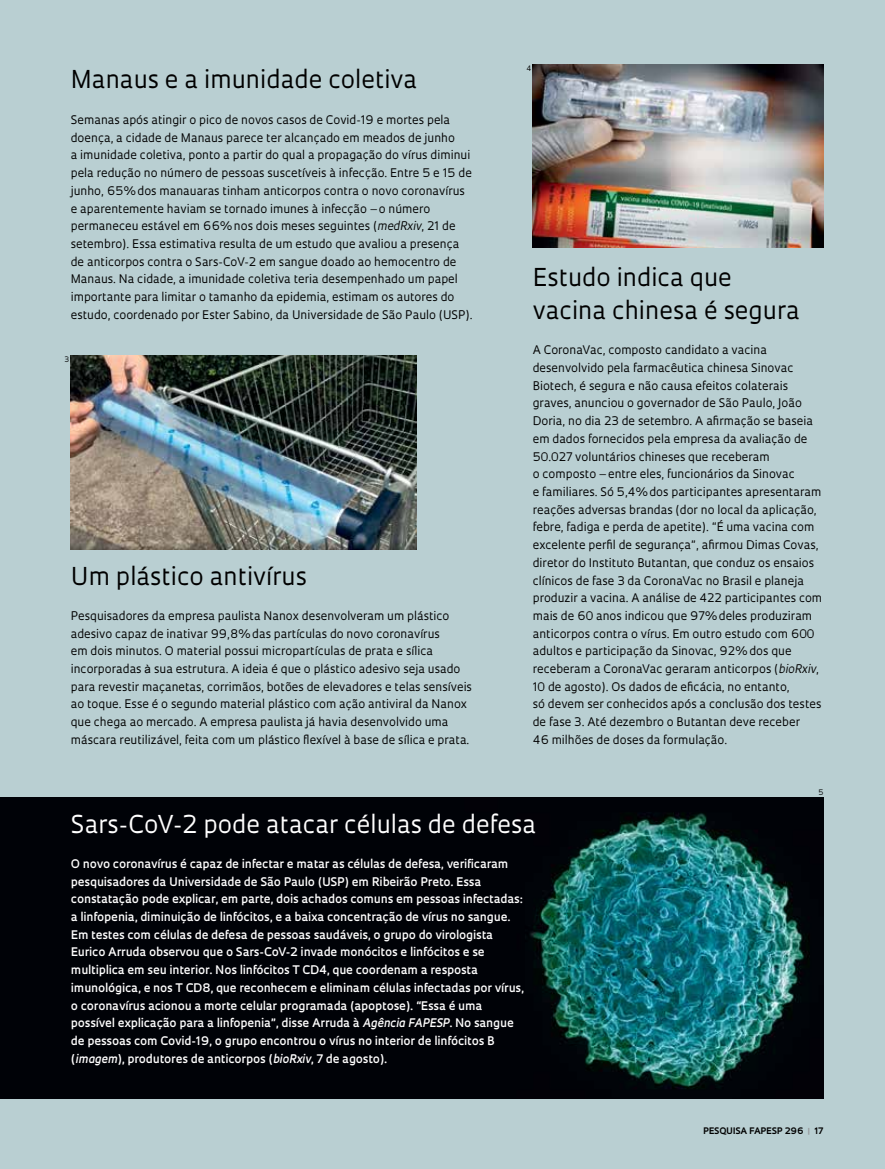
<style>
.page{position:relative;width:885px;height:1169px;background:#fff}
.page>*{position:absolute;margin:0;border:0;box-sizing:border-box;transform-origin:0 0}
.t1{font:24px/33px "Oculum";color:#000}
.t2{font:24px "Oculum";color:#fff}
.t3{font:11.55px/17.7px "Oculum";color:#000}
.t4{font:600 11.55px/17.7px "Oculum";color:#fff}
.t5{font:700 8.7px "Oculum";letter-spacing:.005em;color:#000}
.t6{font:7.35px "Oculum";color:#000}
.s1{font-style:italic}
.s2{font-family:"Arial"}
.s3{color:#939598}
</style>
<div class="page">
<div style="left:0;top:0;width:885px;height:1168px;background:#b9cfd2"></div>
<img style="left:71px;top:355px;width:345px;height:194px">
<img style="left:0;top:797px;width:823px;height:301px">
<img style="left:533px;top:64px;width:290px;height:184px">
<h1 class="t1" style="left:71px;top:61px;width:348px">Manaus e a imunidade coletiva</h1>
<p class="t3" style="left:71px;top:110px;width:403px">Semanas após atingir o pico de novos casos de Covid-19 e mortes pela doença, a cidade de Manaus parece ter alcançado em meados de junho<br>a imunidade coletiva, ponto a partir do qual a propagação do vírus diminui pela redução no número de pessoas suscetíveis à infecção. Entre 5 e 15 de junho, 65% dos manauaras tinham anticorpos contra o novo coronavírus e aparentemente haviam se tornado imunes à infecção – o número permaneceu estável em 66% nos dois meses seguintes (<span class="s1">medRxiv</span>, 21 de setembro). Essa estimativa resulta de um estudo que avaliou a presença de anticorpos contra o Sars-CoV-2 em sangue doado ao hemocentro de Manaus. Na cidade, a imunidade coletiva teria desempenhado um papel importante para limitar o tamanho da epidemia, estimam os autores do estudo, coordenado por Ester Sabino, da Universidade de São Paulo (USP).</p>
<p class="t6" style="left:65px;top:354px;width:6px">3</p>
<h1 class="t1" style="left:71px;top:558px;width:238px">Um plástico antivírus</h1>
<p class="t3" style="left:71px;top:606px;width:403px">Pesquisadores da empresa paulista Nanox desenvolveram um plástico adesivo capaz de inativar 99,8% das partículas do novo coronavírus<br>em dois minutos. O material possui micropartículas de prata e sílica incorporadas <span class="s2">à</span> sua estrutura. A ideia é que o plástico adesivo seja usado para revestir maçanetas, corrimãos, botões de elevadores e telas sensíveis ao toque. Esse é o segundo material plástico com ação antiviral da Nanox que chega ao mercado. A empresa paulista já havia desenvolvido uma máscara reutilizável, feita com um plástico flexível à base de sílica e prata.</p>
<p class="t6" style="left:527px;top:63px;width:6px">4</p>
<h1 class="t1" style="left:533px;top:259px;width:269px">Estudo indica que vacina chinesa é segura</h1>
<p class="t3" style="left:533px;top:341px;width:291px">A CoronaVac, composto candidato a vacina desenvolvido pela farmacêutica chinesa Sinovac Biotech, é segura e não causa efeitos colaterais graves, anunciou o governador de São Paulo, João Doria, no dia 23 de setembro. A afirmação se baseia em dados fornecidos pela empresa da avaliação de 50.027 voluntários chineses que receberam<br>o composto – entre eles, funcionários da Sinovac<br>e familiares. Só 5,4% dos participantes apresentaram reações adversas brandas (dor no local da aplicação, febre, fadiga e perda de apetite). “É uma vacina com excelente perfil de segurança”, afirmou Dimas Covas, diretor do Instituto Butantan, que conduz os ensaios clínicos de fase 3 da CoronaVac no Brasil e planeja produzir a vacina. A análise de 422 participantes com mais de 60 anos indicou que 97% deles produziram anticorpos contra o vírus. Em outro estudo com 600 adultos e participação da Sinovac, 92% dos que receberam a CoronaVac geraram anticorpos (<span class="s1">bioRxiv</span>, 10 de agosto). Os dados de eficácia, no entanto,<br>só devem ser conhecidos após a conclusão dos testes de fase 3. Até dezembro o Butantan deve receber<br>46 milhões de doses da formulação.</p>
<p class="t6" style="left:819px;top:787px;width:7px">5</p>
<h1 class="t2" style="left:71px;top:808px;width:467px">Sars-CoV-2 pode atacar células de defesa</h1>
<p class="t4" style="left:71px;top:854px;width:454px">O novo coronavírus é capaz de infectar e matar as células de defesa, verificaram pesquisadores da Universidade de São Paulo (USP) em Ribeirão Preto. Essa constatação pode explicar, em parte, dois achados comuns em pessoas infectadas: a linfopenia, diminuição de linfócitos, e a baixa concentração de vírus no sangue.<br>Em testes com células de defesa de pessoas saudáveis, o grupo do virologista Eurico Arruda observou que o Sars-CoV-2 invade monócitos e linfócitos e se multiplica em seu interior. Nos linfócitos T CD4, que coordenam a resposta imunológica, e nos T CD8, que reconhecem e eliminam células infectadas por vírus, o coronavírus acionou a morte celular programada (apoptose). “Essa é uma possível explicação para a linfopenia”, disse Arruda à <span class="s1">Agência FAPESP</span>. No sangue de pessoas com Covid-19, o grupo encontrou o vírus no interior de linfócitos B (<span class="s1">imagem</span>), produtores de anticorpos (<span class="s1">bioRxiv</span>, 7 de agosto).</p>
<p class="t5" style="left:703px;top:1124px;width:121px">PESQUISA FAPESP 296 <span class="s3">|</span> 17</p>
</div>
